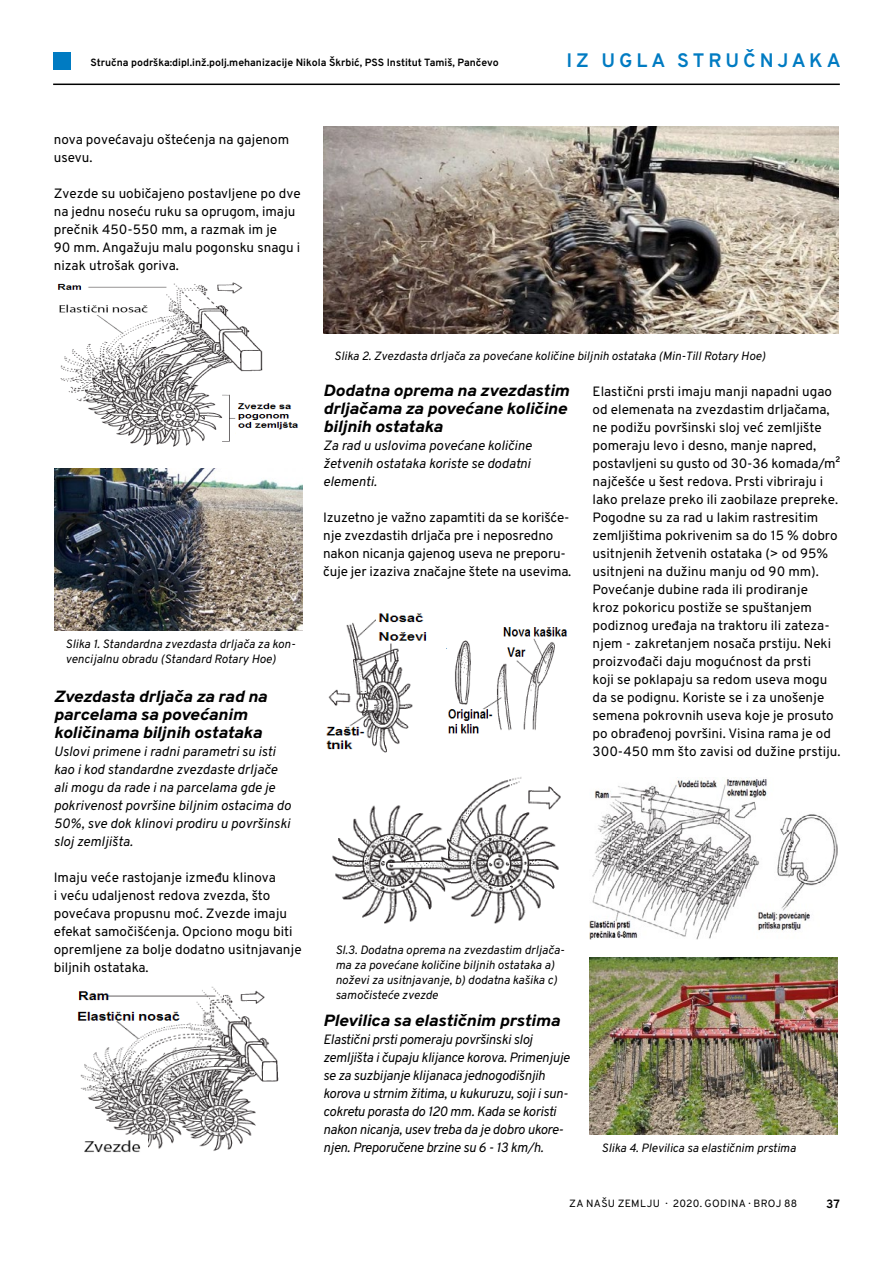
<style>
.page{position:relative;width:893px;height:1263px;background:#fff}
.page>*{position:absolute;margin:0;border:0;box-sizing:border-box;transform-origin:0 0}
.t1{font:700 19.5px "Overpass";letter-spacing:.2em;color:#007bc2}
.t2{font:italic 800 16.2px/18px "Overpass";letter-spacing:-.01em;color:#000;scale:1.11 1}
.t3{font:13.5px/18px "Overpass";color:#000}
.t4{font:italic 13.5px/18px "Overpass";letter-spacing:-.02em;color:#000;text-align:justify}
.t5{font:italic 13.5px/18px "Overpass";color:#000}
.t6{font:italic 12px/15px "Overpass";color:#000}
.t7{font:700 12px "Overpass";color:#000}
.t8{font:700 10.5px "Overpass";color:#000}
.t9{font:10.5px "Overpass";letter-spacing:.03em;color:#000}
</style>
<div class="page">
<hr style="left:53px;top:84px;width:787px;height:1px;background:#000">
<div style="left:53px;top:52px;width:17px;height:17px;background:#007bc2"></div>
<img style="left:57px;top:282px;width:242px;height:165px">
<img style="left:326px;top:613px;width:101px;height:140px">
<img style="left:446px;top:627px;width:122px;height:107px">
<img style="left:77px;top:986px;width:202px;height:166px">
<img style="left:55px;top:468px;width:248px;height:162px">
<img style="left:590px;top:777px;width:248px;height:162px">
<img style="left:590px;top:957px;width:248px;height:177px">
<img style="left:332px;top:777px;width:229px;height:147px">
<img style="left:324px;top:126px;width:514px;height:208px">
<p class="t8" style="left:90px;top:55px;width:410px">Stručna podrška:dipl.inž.polj.mehanizacije Nikola Škrbić, PSS Institut Tamiš, Pančevo</p>
<p class="t3" style="left:54px;top:130px;width:237px">nova povećavaju oštećenja na gajenom usevu.</p>
<p class="t3" style="left:54px;top:184px;width:248px">Zvezde su uobičajeno postavljene po dve na jednu noseću ruku sa oprugom, imaju prečnik 450-550 mm, a razmak im je<br>90 mm. Angažuju malu pogonsku snagu i nizak utrošak goriva.</p>
<h1 class="t1" style="left:566px;top:46px;width:276px">IZ UGLA STRUČNJAKA</h1>
<p class="t6" style="left:66px;top:636px;width:231px">Slika 1. Standardna zvezdasta drljača za kon&shy;vencijalnu obradu (Standard Rotary Hoe)</p>
<p class="t2" style="left:54px;top:687px;width:194px">Zvezdasta drljača za rad na parcelama sa povećanim količinama biljnih ostataka</p>
<p class="t5" style="left:54px;top:742px;width:239px">Uslovi primene i radni parametri su isti kao i kod standardne zvezdaste drljače ali mogu da rade i na parcelama gde je pokrivenost površine biljnim ostacima do 50%, sve dok klinovi prodiru u površinski sloj zemljišta.</p>
<p class="t3" style="left:54px;top:868px;width:249px">Imaju veće rastojanje između klinova<br>i veću udaljenost redova zvezda, što povećava propusnu moć. Zvezde imaju efekat samočišćenja. Opciono mogu biti opremljene za bolje dodatno usitnjavanje biljnih ostataka.</p>
<p class="t6" style="left:334px;top:348px;width:433px">Slika 2. Zvezdasta drljača za povećane količine biljnih ostataka (Min-Till Rotary Hoe)</p>
<p class="t2" style="left:323px;top:381px;width:223px">Dodatna oprema na zvezdastim drljačama za povećane količine biljnih ostataka</p>
<p class="t4" style="left:323px;top:436px;width:210px">Za rad u uslovima povećane količine žetvenih ostataka koriste se dodatni elementi.</p>
<p class="t3" style="left:323px;top:508px;width:250px">Izuzetno je važno zapamtiti da se korišće&shy;nje zvezdastih drljača pre i neposredno nakon nicanja gajenog useva ne preporu&shy;čuje jer izaziva značajne štete na usevima.</p>
<p class="t3" style="left:593px;top:382px;width:249px">Elastični prsti imaju manji napadni ugao od elemenata na zvezdastim drljačama, ne podižu površinski sloj već zemljište pomeraju levo i desno, manje napred, postavljeni su gusto od 30-36 komada/m² najčešće u šest redova. Prsti vibriraju i lako prelaze preko ili zaobilaze prepreke.<br>Pogodne su za rad u lakim rastresitim zemljištima pokrivenim sa do 15 % dobro usitnjenih žetvenih ostataka (&gt; od 95% usitnjeni na dužinu manju od 90 mm).<br>Povećanje dubine rada ili prodiranje<br>kroz pokoricu postiže se spuštanjem podiznog uređaja na traktoru ili zateza&shy;njem - zakretanjem nosača prstiju. Neki proizvođači daju mogućnost da prsti<br>koji se poklapaju sa redom useva mogu da se podignu. Koriste se i za unošenje semena pokrovnih useva koje je prosuto po obrađenoj površini. Visina rama je od 300-450 mm što zavisi od dužine prstiju.</p>
<p class="t6" style="left:335px;top:942px;width:231px">Sl.3. Dodatna oprema na zvezdastim drljača&shy;ma za povećane količine biljnih ostataka a) noževi za usitnjavanje, b) dodatna kašika c) samočisteće zvezde</p>
<p class="t2" style="left:323px;top:1011px;width:215px">Plevilica sa elastičnim prstima</p>
<p class="t4" style="left:323px;top:1030px;width:248px;text-align:left">Elastični prsti pomeraju površinski sloj zemljišta i čupaju klijance korova. Primenjuje se za suzbijanje klijanaca jednogodišnjih korova u strnim žitima, u kukuruzu, soji i sun&shy;cokretu porasta do 120 mm. Kada se koristi nakon nicanja, usev treba da je dobro ukore&shy;njen. Preporučene brzine su 6 - 13 km/h.</p>
<p class="t6" style="left:602px;top:1140px;width:196px">Slika 4. Plevilica sa elastičnim prstima</p>
<p class="t9" style="left:569px;top:1196px;width:230px">ZA NAŠU ZEMLJU · 2020. GODINA · BROJ 88</p>
<p class="t7" style="left:826px;top:1195px;width:15px">37</p>
</div>
